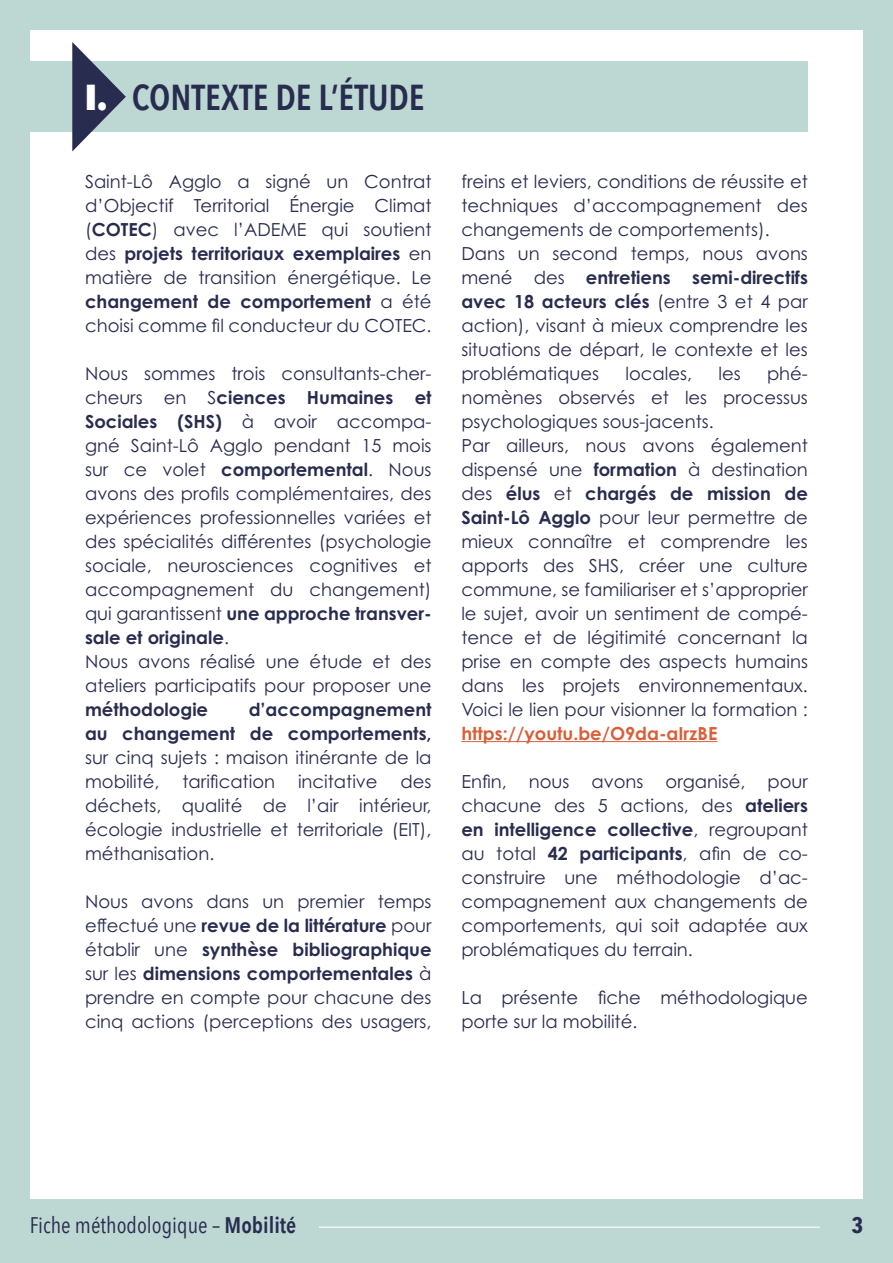
<style>
.page{position:relative;width:893px;height:1263px;background:#fff}
.page>*{position:absolute;margin:0;border:0;box-sizing:border-box;transform-origin:0 0}
.Titre_1{font:600 36px "Avenir Next Condensed";color:#282c4f}
.t1{font:800 36px "Avenir Next Condensed";color:#fff}
.t2{font:22.5px "Avenir Next Condensed";color:#282c4f}
.t3{font:700 22.5px "Avenir Next Condensed";color:#282c4f}
.t4{font:18px/24px "Century Gothic Pro";color:#282c4f;text-align:justify}
.t5{font:700 18px/24px "Century Gothic Pro";color:#282c4f;text-align:justify}
.s1{font-weight:700}
.s2{font-weight:400}
.s3{font-weight:700;color:#d95e38}
.s4{font-weight:600}
</style>
<div class="page">
<div style="left:0;top:0;width:30px;height:1263px;background:#bdd7d2"></div>
<div style="left:863px;top:0;width:30px;height:1263px;background:#bdd7d2"></div>
<div style="left:0;top:0;width:893px;height:30px;background:#bdd7d2"></div>
<div style="left:0;top:1199px;width:893px;height:64px;background:#bdd7d2"></div>
<hr style="left:319px;top:1226px;width:501px;height:2px;background:#fff">
<div style="left:0;top:61px;width:808px;height:71px;background:#bdd7d2"></div>
<svg style="left:72px;top:42px;width:54px;height:109px"></svg>
<hr style="left:461px;top:741px;width:256px;height:1px;background:#d95e38">
<p class="t1" style="left:85px;top:75px;width:24px">I.</p>
<p class="Titre_1" style="left:132px;top:67px;width:294px">CONTEXTE DE L’ÉTUDE</p>
<p class="t4" style="left:85px;top:169px;width:348px">Saint-Lô Agglo a signé un Contrat d’Objectif Territorial Énergie Climat (<span class="s1">COTEC</span>) avec l’ADEME qui soutient des <span class="s1">projets territoriaux exemplaires</span> en matière de transition énergétique. Le <span class="s1">changement de comportement</span> a été choisi comme fil conducteur du COTEC.</p>
<p class="t4" style="left:85px;top:361px;width:348px">Nous sommes trois consultants-cher&shy;cheurs en S<span class="s1">ciences Humaines et Sociales (SHS)</span> à avoir accompa&shy;gné Saint-Lô Agglo pendant 15 mois sur ce volet <span class="s1">comportemental</span>. Nous avons des profils complémentaires, des expériences professionnelles variées et des spécialités différentes (psychologie sociale, neurosciences cognitives et accompagnement du changement) qui garantissent <span class="s1">une approche transver&shy;sale et originale</span>.</p>
<p class="t4" style="left:85px;top:649px;width:348px">Nous avons réalisé une étude et des ateliers participatifs pour proposer une <span class="s1">méthodologie</span></p>
<p class="t5" style="left:85px;top:697px;width:348px;text-indent:164px">d’accompagnement au changement de comportements, <span class="s2">sur cinq sujets : maison itinérante de la mobilité,</span></p>
<p class="t4" style="left:183px;top:769px;width:94px">tarification</p>
<p class="t4" style="left:298px;top:769px;width:81px">incitative</p>
<p class="t4" style="left:85px;top:769px;width:348px;text-indent:316px">des déchets, qualité de l’air intérieur, écologie industrielle et territoriale (EIT), méthanisation.</p>
<p class="t4" style="left:85px;top:889px;width:348px">Nous avons dans un premier temps effectué une <span class="s1">revue de la littérature</span> pour établir une <span class="s1">synthèse bibliographique </span>sur les <span class="s1">dimensions comportementales</span> à prendre en compte pour chacune des cinq actions (perceptions des usagers,</p>
<p class="t4" style="left:461px;top:169px;width:348px">freins et leviers, conditions de réussite et techniques d’accompagnement des changements de comportements).</p>
<p class="t4" style="left:461px;top:241px;width:348px">Dans un second temps, nous avons mené des <span class="s1">entretiens semi-directifs avec 18 acteurs clés</span> (entre 3 et 4 par action), visant à mieux comprendre les situations de départ, le contexte et les problématiques</p>
<p class="t4" style="left:461px;top:361px;width:348px;text-indent:306px">phé&shy;nomènes observés et les processus psychologiques sous-jacents.</p>
<p class="t4" style="left:461px;top:433px;width:348px">Par ailleurs, nous avons également dispensé une <span class="s1">formation</span> à destination des <span class="s1">élus</span> et <span class="s1">chargés de mission de Saint-Lô Agglo</span> pour leur permettre de mieux connaître et comprendre les apports des SHS, créer une culture commune, se familiariser et s’approprier le sujet, avoir un sentiment de compé&shy;tence et de légitimité concernant la prise en compte des aspects humains dans les projets environnementaux.<br>Voici le lien pour visionner la formation : <span class="s3">https://youtu.be/O9da-aIrzBE</span></p>
<p class="t4" style="left:461px;top:769px;width:348px">Enfin, nous avons organisé, pour chacune des 5 actions, des <span class="s1">ateliers en intelligence collective</span>, regroupant au total <span class="s1">42 participants</span>, afin de co&shy;construire une méthodologie d’ac&shy;compagnement aux changements de comportements, qui soit adaptée aux problématiques du terrain.</p>
<p class="t4" style="left:461px;top:985px;width:348px">La présente fiche méthodologique porte sur la mobilité.</p>
<p class="t4" style="left:625px;top:361px;width:68px">locales,</p>
<p class="t4" style="left:718px;top:361px;width:24px">les</p>
<p class="t2" style="left:30px;top:1206px;width:268px">Fiche méthodologique – <span class="s4">Mobilité</span></p>
<p class="t3" style="left:851px;top:1211px;width:13px">3</p>
</div>
